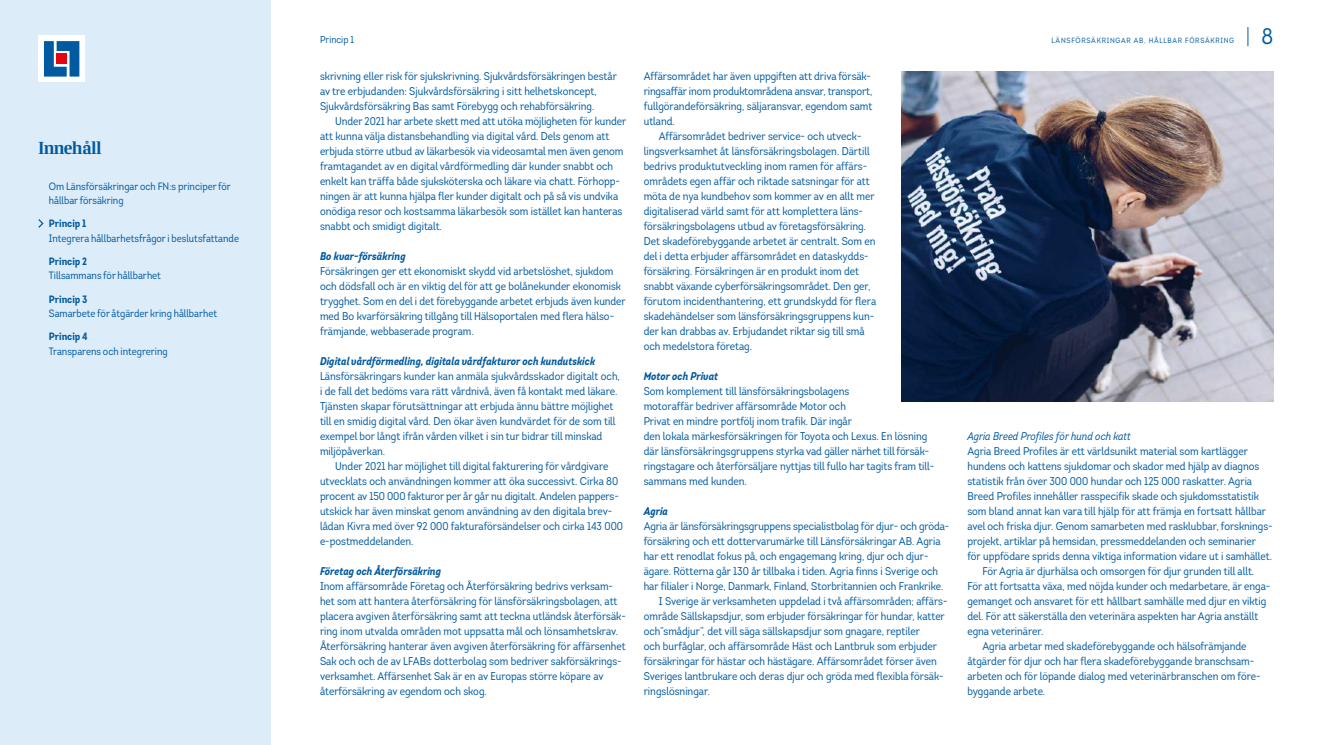
<style>
.page{position:relative;width:1323px;height:745px;background:#fff}
.page>*{position:absolute;margin:0;border:0;box-sizing:border-box;transform-origin:0 0}
.t1{font:22.5px "Intro Cond";color:#005aa0}
.t2{font:17.5px "LF Rubrik 2";letter-spacing:-.035em;color:#005aa0}
.t3{font:11.25px/15px "Intro Cond";color:#005aa0}
.t4{font:italic 700 11.25px "Intro Cond";color:#005aa0}
.t5{font:italic 11.25px "Intro Cond";color:#005aa0}
.t6{font:10.62px/14.4px "Intro Cond";color:#005aa0}
.t7{font:700 10.62px "Intro Cond";color:#005aa0}
.t8{font:10px "Intro Cond";color:#005aa0}
.t9{font:7.5px "Intro Cond";letter-spacing:.1em;color:#005aa0}
</style>
<div class="page">
<img style="left:901px;top:72px;width:372px;height:329px">
<div style="left:0;top:0;width:270px;height:744px;background:#ddecf9"></div>
<svg style="left:1247px;top:27px;width:1px;height:19px"></svg>
<svg style="left:38px;top:219px;width:6px;height:9px"></svg>
<div style="left:38px;top:35px;width:47px;height:47px;background:#fff"></div>
<svg style="left:44px;top:41px;width:35px;height:35px"></svg>
<div style="left:57px;top:54px;width:10px;height:10px;background:#e30613"></div>
<h2 class="t2" style="left:38px;top:137px;width:65px">Innehåll</h2>
<p class="t6" style="left:49px;top:179px;width:184px">Om Länsförsäkringar och FN:s principer för hållbar försäkring</p>
<p class="t7" style="left:49px;top:217px;width:39px">Princip 1</p>
<p class="t6" style="left:49px;top:231px;width:192px">Integrera hållbarhetsfrågor i beslutsfattande</p>
<p class="t7" style="left:49px;top:254px;width:40px">Princip 2</p>
<p class="t6" style="left:49px;top:268px;width:114px">Tillsammans för hållbarhet</p>
<p class="t7" style="left:49px;top:292px;width:40px">Princip 3</p>
<p class="t6" style="left:49px;top:306px;width:170px">Samarbete för åtgärder kring hållbarhet</p>
<p class="t7" style="left:49px;top:329px;width:40px">Princip 4</p>
<p class="t6" style="left:49px;top:343px;width:120px">Transparens och integrering</p>
<p class="t8" style="left:320px;top:33px;width:36px">Princip 1</p>
<p class="t9" style="left:1051px;top:35px;width:184px">LÄNSFÖRSÄKRINGAR AB, HÅLLBAR FÖRSÄKRING</p>
<h1 class="t1" style="left:1261px;top:22px;width:13px">8</h1>
<p class="t3" style="left:320px;top:68px;width:298px">skrivning eller risk för sjukskrivning. Sjukvårdsförsäkringen består av tre erbjudanden: Sjukvårdsförsäkring i sitt helhetskoncept,<br>Sjukvårdsförsäkring Bas samt Förebygg och rehabförsäkring.</p>
<p class="t3" style="left:320px;top:113px;width:308px;text-indent:15px">Under 2021 har arbete skett med att utöka möjligheten för kunder att kunna välja distansbehandling via digital vård. Dels genom att erbjuda större utbud av läkarbesök via videosamtal men även genom framtagandet av en digital vårdförmedling där kunder snabbt och enkelt kan träffa både sjuksköterska och läkare via chatt. Förhopp&shy;ningen är att kunna hjälpa fler kunder digitalt och på så vis undvika onödiga resor och kostsamma läkarbesök som istället kan hanteras snabbt och smidigt digitalt.</p>
<p class="t4" style="left:320px;top:249px;width:87px">Bo kvar-försäkring</p>
<p class="t3" style="left:320px;top:263px;width:307px">Försäkringen ger ett ekonomiskt skydd vid arbetslöshet, sjukdom och dödsfall och är en viktig del för att ge bolånekunder ekonomisk trygghet. Som en del i det förebyggande arbetet erbjuds även kunder med Bo kvarförsäkring tillgång till Hälsoportalen med flera hälso&shy;främjande, webbaserade program.</p>
<p class="t4" style="left:320px;top:354px;width:277px">Digital vårdförmedling, digitala vårdfakturor och kundutskick</p>
<p class="t3" style="left:320px;top:368px;width:301px">Länsförsäkringars kunder kan anmäla sjukvårdsskador digitalt och, i de fall det bedöms vara rätt vårdnivå, även få kontakt med läkare.<br>Tjänsten skapar förutsättningar att erbjuda ännu bättre möjlighet till en smidig digital vård. Den ökar även kundvärdet för de som till exempel bor långt ifrån vården vilket i sin tur bidrar till minskad miljöpåverkan.</p>
<p class="t3" style="left:320px;top:458px;width:304px;text-indent:15px">Under 2021 har möjlighet till digital fakturering för vårdgivare utvecklats och användningen kommer att öka successivt. Cirka 80 procent av 150 000 fakturor per år går nu digitalt. Andelen pappers&shy;utskick har även minskat genom användning av den digitala brev&shy;lådan Kivra med över 92 000 fakturaförsändelser och cirka 143 000 e-postmeddelanden.</p>
<p class="t4" style="left:320px;top:564px;width:123px">Företag och Återförsäkring</p>
<p class="t3" style="left:320px;top:578px;width:307px">Inom affärsområde Företag och Återförsäkring bedrivs verksam&shy;het som att hantera återförsäkring för länsförsäkringsbolagen, att placera avgiven återförsäkring samt att teckna utländsk återförsäk&shy;ring inom utvalda områden mot uppsatta mål och lönsamhetskrav.<br>Återförsäkring hanterar även avgiven återförsäkring för affärsenhet Sak och och de av LFABs dotterbolag som bedriver sakförsäkrings&shy;verksamhet. Affärsenhet Sak är en av Europas större köpare av återförsäkring av egendom och skog.</p>
<p class="t3" style="left:644px;top:68px;width:230px;text-align:justify">Affärsområdet har även uppgiften att driva försäk&shy;ringsaffär inom produktområdena ansvar, transport, fullgörandeförsäkring, säljaransvar, egendom samt utland.</p>
<p class="t3" style="left:644px;top:128px;width:234px;text-indent:15px">Affärsområdet bedriver service- och utveck&shy;lingsverksamhet åt länsförsäkringsbolagen. Därtill bedrivs produktutveckling inom ramen för affärs&shy;områdets egen affär och riktade satsningar för att möta de nya kundbehov som kommer av en allt mer digitaliserad värld samt för att komplettera läns&shy;försäkringsbolagens utbud av företagsförsäkring.<br>Det skadeförebyggande arbetet är centralt. Som en del i detta erbjuder affärsområdet en dataskydds&shy;försäkring. Försäkringen är en produkt inom det snabbt växande cyberförsäkringsområdet. Den ger, förutom incidenthantering, ett grundskydd för flera skadehändelser som länsförsäkringsgruppens kun&shy;der kan drabbas av. Erbjudandet riktar sig till små och medelstora företag.</p>
<p class="t4" style="left:644px;top:369px;width:76px">Motor och Privat</p>
<p class="t3" style="left:644px;top:383px;width:292px">Som komplement till länsförsäkringsbolagens<br>motoraffär bedriver affärsområde Motor och<br>Privat en mindre portfölj inom trafik. Där ingår<br>den lokala märkesförsäkringen för Toyota och Lexus. En lösning där länsförsäkringsgruppens styrka vad gäller närhet till försäk&shy;ringstagare och återförsäljare nyttjas till fullo har tagits fram till&shy;sammans med kunden.</p>
<p class="t4" style="left:644px;top:504px;width:26px">Agria</p>
<p class="t3" style="left:644px;top:518px;width:307px">Agria är länsförsäkringsgruppens specialistbolag för djur- och gröda-</p>
<p class="t3" style="left:644px;top:533px;width:298px">försäkring och ett dottervarumärke till Länsförsäkringar AB. Agria</p>
<p class="t3" style="left:644px;top:548px;width:286px">har ett renodlat fokus på, och engagemang kring, djur och djur-</p>
<p class="t3" style="left:644px;top:563px;width:296px">ägare. Rötterna går 130 år tillbaka i tiden. Agria finns i Sverige och</p>
<p class="t3" style="left:644px;top:578px;width:301px">har filialer i Norge, Danmark, Finland, Storbritannien och Frankrike.</p>
<p class="t3" style="left:659px;top:593px;width:290px">I Sverige är verksamheten uppdelad i två affärsområden; affärs-</p>
<p class="t3" style="left:644px;top:608px;width:303px">område Sällskapsdjur, som erbjuder försäkringar för hundar, katter</p>
<p class="t3" style="left:644px;top:623px;width:278px">och”smådjur”, det vill säga sällskapsdjur som gnagare, reptiler</p>
<p class="t3" style="left:644px;top:638px;width:295px">och burfåglar, och affärsområde Häst och Lantbruk som erbjuder</p>
<p class="t3" style="left:644px;top:653px;width:295px">försäkringar för hästar och hästägare. Affärsområdet förser även</p>
<p class="t3" style="left:644px;top:668px;width:301px">Sveriges lantbrukare och deras djur och gröda med flexibla försäk-</p>
<p class="t3" style="left:644px;top:683px;width:68px">ringslösningar.</p>
<p class="t5" style="left:967px;top:429px;width:165px">Agria Breed Profiles för hund och katt</p>
<p class="t3" style="left:967px;top:443px;width:282px">Agria Breed Profiles är ett världsunikt material som kartlägger</p>
<p class="t3" style="left:967px;top:458px;width:293px">hundens och kattens sjukdomar och skador med hjälp av diagnos</p>
<p class="t3" style="left:967px;top:473px;width:286px">statistik från över 300 000 hundar och 125 000 raskatter. Agria</p>
<p class="t3" style="left:967px;top:488px;width:293px">Breed Profiles innehåller rasspecifik skade och sjukdomsstatistik</p>
<p class="t3" style="left:967px;top:503px;width:300px">som bland annat kan vara till hjälp för att främja en fortsatt hållbar</p>
<p class="t3" style="left:967px;top:518px;width:305px">avel och friska djur. Genom samarbeten med rasklubbar, forsknings-</p>
<p class="t3" style="left:967px;top:533px;width:290px">projekt, artiklar på hemsidan, pressmeddelanden och seminarier</p>
<p class="t3" style="left:967px;top:548px;width:306px">för uppfödare sprids denna viktiga information vidare ut i samhället.</p>
<p class="t3" style="left:982px;top:563px;width:273px">För Agria är djurhälsa och omsorgen för djur grunden till allt.</p>
<p class="t3" style="left:967px;top:578px;width:304px">För att fortsatta växa, med nöjda kunder och medarbetare, är enga-</p>
<p class="t3" style="left:967px;top:593px;width:300px">gemanget och ansvaret för ett hållbart samhälle med djur en viktig</p>
<p class="t3" style="left:967px;top:608px;width:292px">del. För att säkerställa den veterinära aspekten har Agria anställt</p>
<p class="t3" style="left:967px;top:623px;width:78px">egna veterinärer.</p>
<p class="t3" style="left:982px;top:638px;width:266px">Agria arbetar med skadeförebyggande och hälsofrämjande</p>
<p class="t3" style="left:967px;top:653px;width:288px">åtgärder för djur och har flera skadeförebyggande branschsam-</p>
<p class="t3" style="left:967px;top:668px;width:295px">arbeten och för löpande dialog med veterinärbranschen om före-</p>
<p class="t3" style="left:967px;top:683px;width:79px">byggande arbete.</p>
</div>
